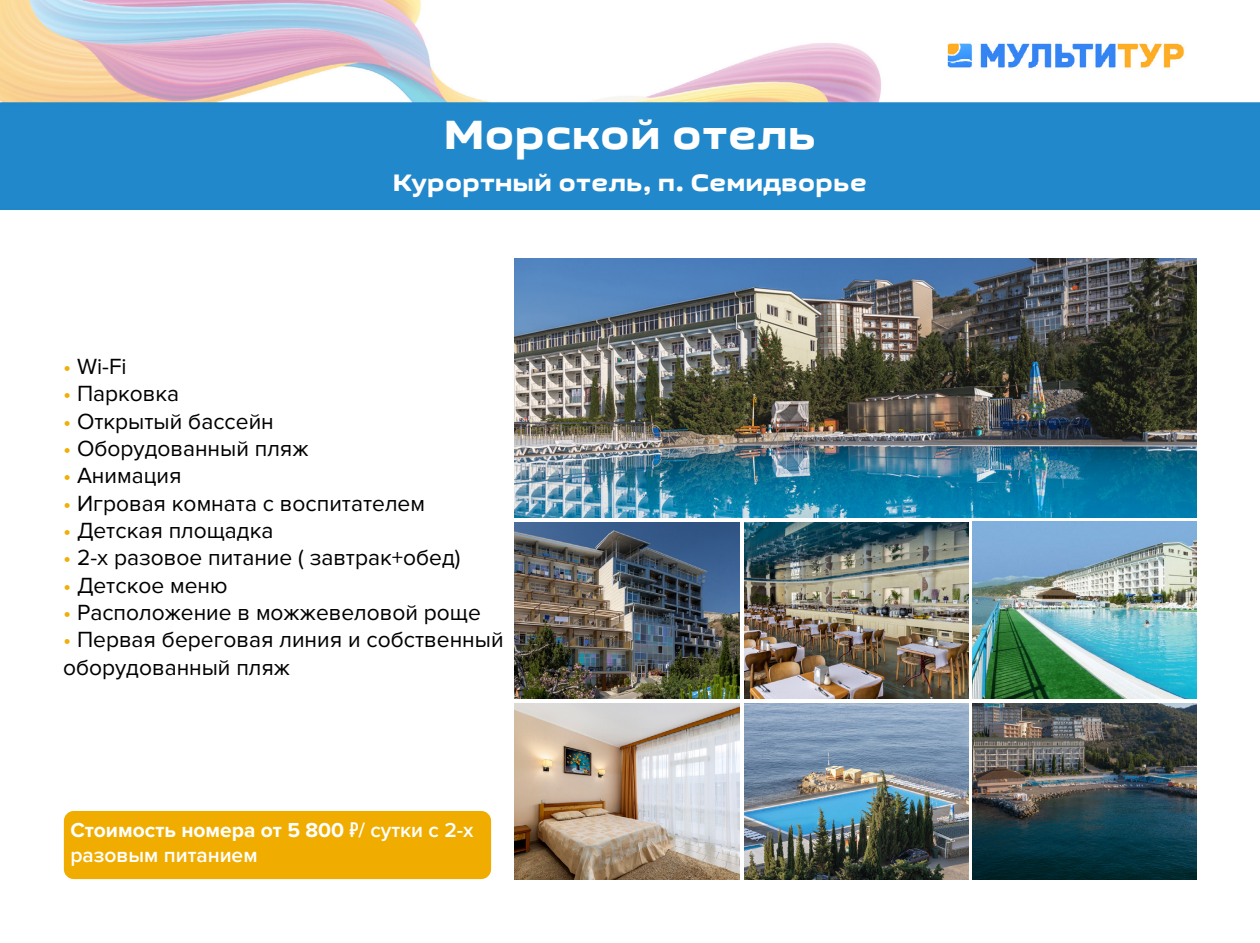
<style>
.page{position:relative;width:1260px;height:943px;background:#fff}
.page>*{position:absolute;margin:0;border:0;box-sizing:border-box;transform-origin:0 0}
.t1{font:42px "Get Vo IP Grotesque";color:#fff}
.t2{font:24.5px "Get Vo IP Grotesque";color:#fff}
.t3{font:22.75px/27.3px "Proxima Nova";color:#000}
.t4{font:600 21px/25.2px "Proxima Nova";color:#fff}
.s1{color:#f0ae06}
.s2{font-weight:700}
.s3{font-family:"PT Rouble Sans";font-weight:400}
</style>
<div class="page">
<img style="left:0;top:0;width:1260px;height:880px">
<img style="left:515px;top:258px;width:682px;height:259px">
<img style="left:515px;top:522px;width:224px;height:176px">
<img style="left:515px;top:703px;width:224px;height:177px">
<img style="left:744px;top:522px;width:225px;height:176px">
<img style="left:744px;top:703px;width:224px;height:177px">
<img style="left:973px;top:522px;width:224px;height:176px">
<img style="left:973px;top:703px;width:224px;height:177px">
<div style="left:64px;top:811px;width:427px;height:68px;background:#f0ad00;border-radius:10px"></div>
<h1 class="t1" style="left:444px;top:109px;width:374px">Морской отель</h1>
<p class="t2" style="left:393px;top:168px;width:476px">Курортный отель, п. Семидворье</p>
<p class="t3" style="left:63px;top:353px;width:65px"><span class="s1">•</span> Wi-Fi</p>
<p class="t3" style="left:63px;top:380px;width:118px"><span class="s1">•</span> Парковка</p>
<p class="t3" style="left:63px;top:408px;width:212px"><span class="s1">•</span> Открытый бассейн</p>
<p class="t3" style="left:63px;top:435px;width:247px"><span class="s1">•</span> Оборудованный пляж</p>
<p class="t3" style="left:63px;top:462px;width:120px"><span class="s1">•</span> Анимация</p>
<p class="t3" style="left:63px;top:490px;width:364px"><span class="s1">•</span> Игровая комната с воспитателем</p>
<p class="t3" style="left:63px;top:517px;width:212px"><span class="s1">•</span> Детская площадка</p>
<p class="t3" style="left:63px;top:544px;width:399px"><span class="s1">•</span> 2-х разовое питание ( завтрак+обед)</p>
<p class="t3" style="left:63px;top:571px;width:166px"><span class="s1">•</span> Детское меню</p>
<p class="t3" style="left:63px;top:599px;width:419px"><span class="s1">•</span> Расположение в можжевеловой роще</p>
<p class="t3" style="left:63px;top:626px;width:442px"><span class="s1">•</span> Первая береговая линия и собственный оборудованный пляж</p>
<p class="t4" style="left:70px;top:818px;width:405px"><span class="s2">Стоимость номера от 5 800</span> <span class="s3">т</span>/ сутки с 2-х разовым питанием</p>
</div>
